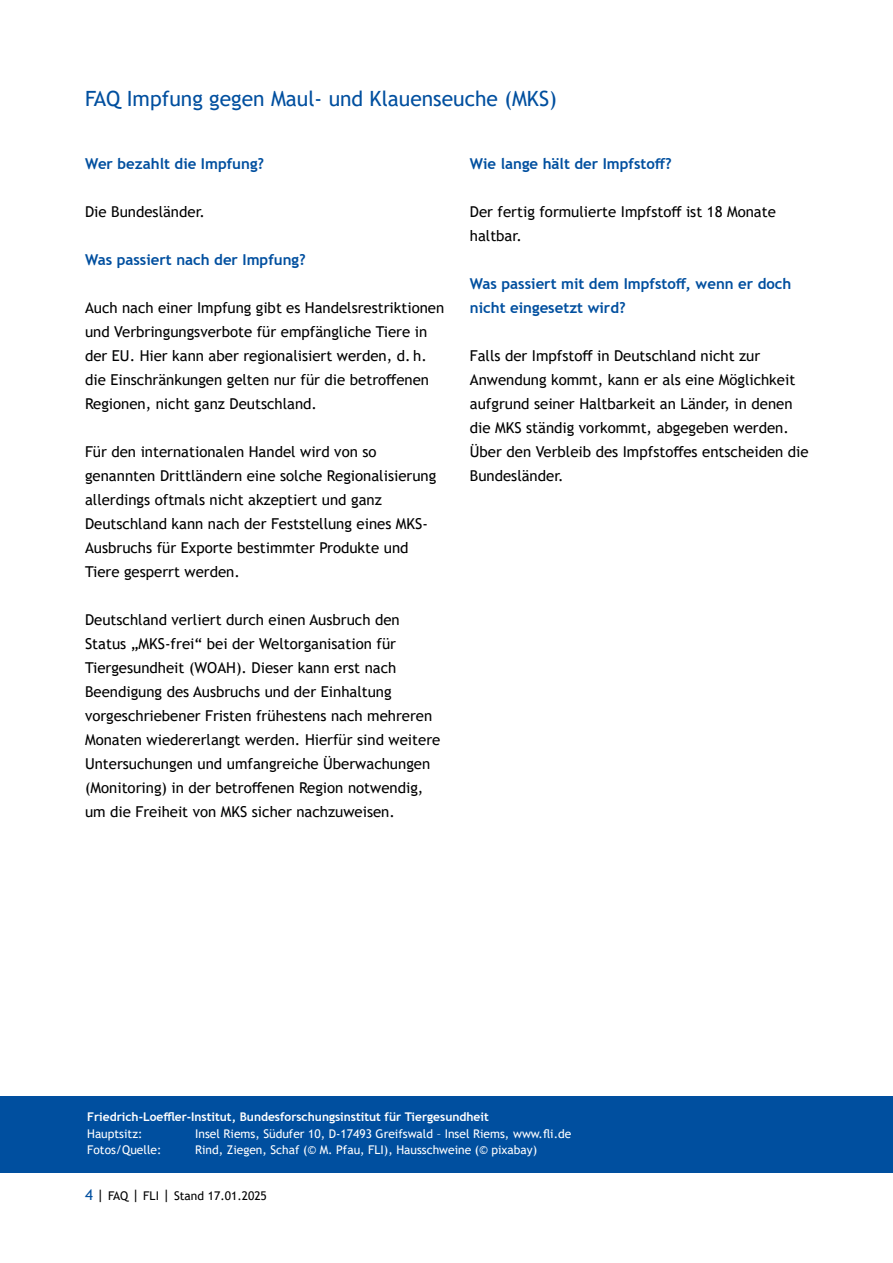
<style>
.page{position:relative;width:893px;height:1263px;background:#fff}
.page>*{position:absolute;margin:0;border:0;box-sizing:border-box;transform-origin:0 0}
.t1{font:21px "Trebuchet MS";color:#004f9f}
.p_Fließtext{font:15px/24px "Trebuchet MS";color:#000}
.p_Fließtext-2{font:700 15px/24px "Trebuchet MS";color:#004f9f}
.p_Fließtext_8pt{font:12px "Trebuchet MS";color:#fff}
.p_Fließtext_8pt-2{font:700 12px "Trebuchet MS";color:#fff}
.t2{font:12px "Trebuchet MS";color:#000}
.s1{font-size:15px;color:#004f9f}
.s2{font-size:15px}
</style>
<div class="page">
<div style="left:0;top:1097px;width:893px;height:76px;background:#004f9f"></div>
<h1 class="t1" style="left:85px;top:86px;width:473px">FAQ Impfung gegen Maul- und Klauenseuche (MKS)</h1>
<p class="p_Fließtext-2" style="left:85px;top:151px;width:181px">Wer bezahlt die Impfung?</p>
<p class="p_Fließtext" style="left:85px;top:199px;width:122px">Die Bundesländer.</p>
<p class="p_Fließtext-2" style="left:85px;top:247px;width:222px">Was passiert nach der Impfung?</p>
<p class="p_Fließtext" style="left:85px;top:295px;width:361px">Auch nach einer Impfung gibt es Handelsrestriktionen und Verbringungsverbote für empfängliche Tiere in der EU. Hier kann aber regionalisiert werden, d. h. die Einschränkungen gelten nur für die betroffenen Regionen, nicht ganz Deutschland.</p>
<p class="p_Fließtext" style="left:85px;top:439px;width:353px">Für den internationalen Handel wird von so genannten Drittländern eine solche Regionalisierung allerdings oftmals nicht akzeptiert und ganz Deutschland kann nach der Feststellung eines MKS-Ausbruchs für Exporte bestimmter Produkte und Tiere gesperrt werden.</p>
<p class="p_Fließtext" style="left:85px;top:607px;width:357px">Deutschland verliert durch einen Ausbruch den Status „MKS-frei“ bei der Weltorganisation für Tiergesundheit (WOAH). Dieser kann erst nach Beendigung des Ausbruchs und der Einhaltung vorgeschriebener Fristen frühestens nach mehreren Monaten wiedererlangt werden. Hierfür sind weitere Untersuchungen und umfangreiche Überwachungen (Monitoring) in der betroffenen Region notwendig, um die Freiheit von MKS sicher nachzuweisen.</p>
<p class="p_Fließtext-2" style="left:470px;top:151px;width:203px">Wie lange hält der Impfstoff?</p>
<p class="p_Fließtext" style="left:470px;top:199px;width:308px">Der fertig formulierte Impfstoff ist 18 Monate haltbar.</p>
<p class="p_Fließtext-2" style="left:470px;top:271px;width:323px">Was passiert mit dem Impfstoff, wenn er doch nicht eingesetzt wird?</p>
<p class="p_Fließtext" style="left:470px;top:343px;width:340px">Falls der Impfstoff in Deutschland nicht zur Anwendung kommt, kann er als eine Möglichkeit aufgrund seiner Haltbarkeit an Länder, in denen die MKS ständig vorkommt, abgegeben werden.<br>Über den Verbleib des Impfstoffes entscheiden die Bundesländer.</p>
<p class="p_Fließtext_8pt-2" style="left:87px;top:1109px;width:403px">Friedrich-Loeffler-Institut, Bundesforschungsinstitut für Tiergesundheit</p>
<p class="p_Fließtext_8pt" style="left:87px;top:1126px;width:57px">Hauptsitz:</p>
<p class="p_Fließtext_8pt" style="left:195px;top:1126px;width:378px">Insel Riems, Südufer 10, D-17493 Greifswald – Insel Riems, www.fli.de</p>
<p class="p_Fließtext_8pt" style="left:87px;top:1142px;width:76px">Fotos/Quelle:</p>
<p class="p_Fließtext_8pt" style="left:195px;top:1142px;width:343px">Rind, Ziegen, Schaf (© M. Pfau, FLI), Hausschweine (© pixabay)</p>
<p class="t2" style="left:85px;top:1188px;width:183px"><span class="s1">4</span> <span class="s2">|</span> FAQ <span class="s2">|</span> FLI <span class="s2">|</span> Stand 17.01.2025</p>
</div>
